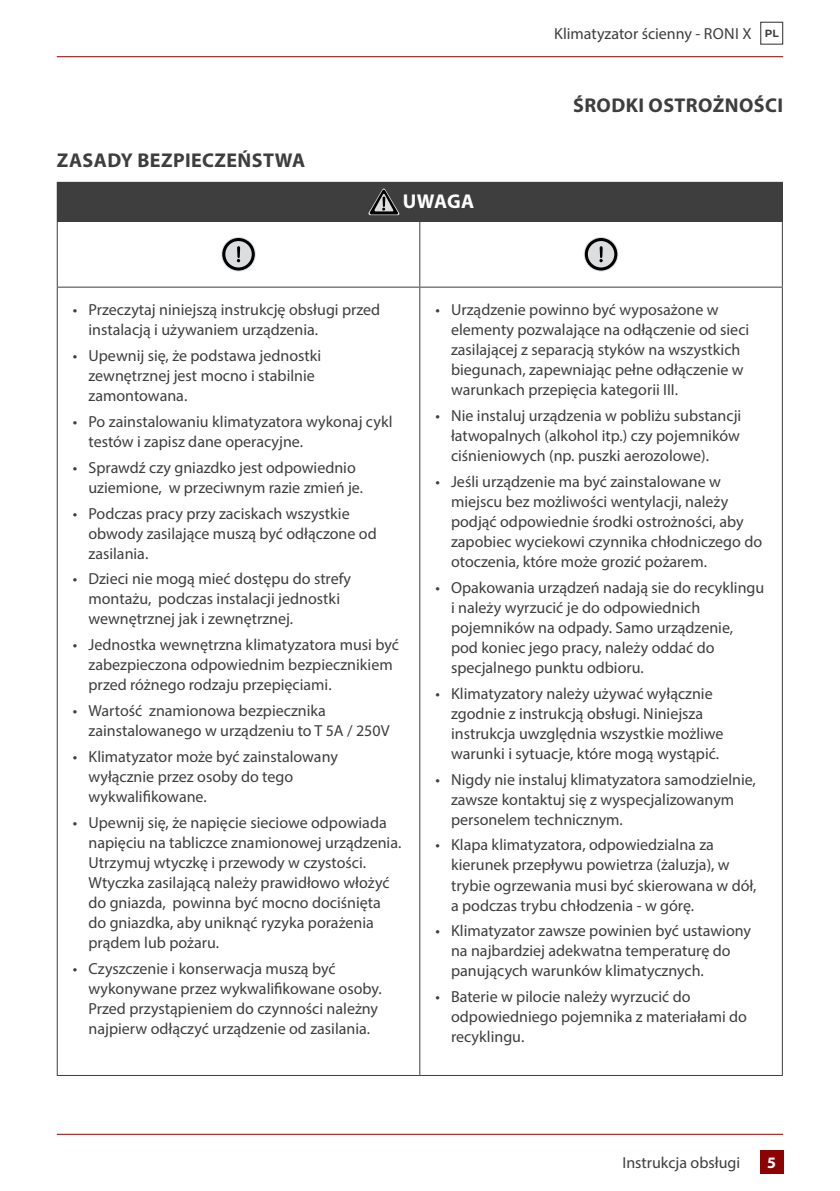
<style>
.page{position:relative;width:840px;height:1191px;background:#fff}
.page>*{position:absolute;margin:0;border:0;box-sizing:border-box;transform-origin:0 0}
.t1{font:700 20px "Myriad Pro";letter-spacing:.02em;color:#3e3e3f}
.t2{font:700 20px "Myriad Pro";letter-spacing:.005em;color:#fff}
.t3{font:16px/20px "Myriad Pro";color:#3e3e3f}
.t4{font:700 16px "Myriad Pro";color:#fff}
.s1{font-family:"Montserrat";font-weight:700;font-size:10.4px}
</style>
<div class="page">
<div style="left:759px;top:1151px;width:23px;height:23px;background:#8d0203"></div>
<hr style="left:57px;top:1133px;width:725px;height:1px;background:#8d0203">
<hr style="left:57px;top:56px;width:725px;height:1px;background:#8d0203">
<div style="left:759px;top:22px;width:23px;height:23px;border:1px solid #3e3e3f"></div>
<div style="left:57px;top:182px;width:724px;height:39px;background:#3e3e3f"></div>
<hr style="left:419px;top:182px;width:363px;height:1px;background:#3e3e3f">
<hr style="left:781px;top:183px;width:1px;height:38px;background:#3e3e3f">
<hr style="left:57px;top:221px;width:362px;height:1px;background:#3e3e3f">
<hr style="left:57px;top:222px;width:1px;height:65px;background:#3e3e3f">
<hr style="left:419px;top:221px;width:363px;height:1px;background:#3e3e3f">
<hr style="left:419px;top:222px;width:1px;height:65px;background:#3e3e3f">
<hr style="left:781px;top:222px;width:1px;height:65px;background:#3e3e3f">
<hr style="left:57px;top:287px;width:362px;height:1px;background:#3e3e3f">
<hr style="left:57px;top:288px;width:1px;height:787px;background:#3e3e3f">
<hr style="left:419px;top:287px;width:363px;height:1px;background:#3e3e3f">
<hr style="left:419px;top:288px;width:1px;height:787px;background:#3e3e3f">
<hr style="left:781px;top:288px;width:1px;height:787px;background:#3e3e3f">
<hr style="left:57px;top:1075px;width:362px;height:1px;background:#3e3e3f">
<hr style="left:419px;top:1075px;width:363px;height:1px;background:#3e3e3f">
<svg style="left:368px;top:188px;width:31px;height:27px"></svg>
<svg style="left:221px;top:237px;width:35px;height:34px"></svg>
<svg style="left:222px;top:238px;width:33px;height:32px"></svg>
<div style="left:225px;top:241px;width:26px;height:26px;background:#dcdddf;border-radius:50%"></div>
<svg style="left:237px;top:246px;width:3px;height:16px"></svg>
<svg style="left:583px;top:237px;width:35px;height:34px"></svg>
<svg style="left:584px;top:238px;width:33px;height:32px"></svg>
<div style="left:587px;top:241px;width:27px;height:26px;background:#dcdddf;border-radius:50%"></div>
<svg style="left:599px;top:246px;width:3px;height:16px"></svg>
<p class="t3" style="left:554px;top:24px;width:226px">Klimatyzator ścienny - RONI X <span class="s1">PL</span></p>
<p class="t1" style="left:57px;top:147px;width:249px">ZASADY BEZPIECZEŃSTWA</p>
<p class="t2" style="left:402px;top:188px;width:73px">UWAGA</p>
<p class="t1" style="left:573px;top:92px;width:211px">ŚRODKI OSTROŻNOŚCI</p>
<p class="t3" style="left:88px;top:299px;width:293px;text-indent:-16px">• Przeczytaj niniejszą instrukcję obsługi przed instalacją i używaniem urządzenia.</p>
<p class="t3" style="left:88px;top:345px;width:234px;text-indent:-16px">• Upewnij się, że podstawa jednostki zewnętrznej jest mocno i stabilnie zamontowana.</p>
<p class="t3" style="left:88px;top:411px;width:305px;text-indent:-16px">• Po zainstalowaniu klimatyzatora wykonaj cykl testów i zapisz dane operacyjne.</p>
<p class="t3" style="left:88px;top:457px;width:276px;text-indent:-16px">• Sprawdź czy gniazdko jest odpowiednio uziemione, w przeciwnym razie zmień je.</p>
<p class="t3" style="left:88px;top:503px;width:289px;text-indent:-16px">• Podczas pracy przy zaciskach wszystkie obwody zasilające muszą być odłączone od zasilania.</p>
<p class="t3" style="left:88px;top:569px;width:264px;text-indent:-16px">• Dzieci nie mogą mieć dostępu do strefy montażu, podczas instalacji jednostki wewnętrznej jak i zewnętrznej.</p>
<p class="t3" style="left:88px;top:635px;width:312px;text-indent:-16px">• Jednostka wewnętrzna klimatyzatora musi być zabezpieczona odpowiednim bezpiecznikiem przed różnego rodzaju przepięciami.</p>
<p class="t3" style="left:88px;top:700px;width:302px;text-indent:-16px">• Wartość znamionowa bezpiecznika zainstalowanego w urządzeniu to T 5A / 250V</p>
<p class="t3" style="left:88px;top:746px;width:251px;text-indent:-16px">• Klimatyzator może być zainstalowany wyłącznie przez osoby do tego wykwalifikowane.</p>
<p class="t3" style="left:88px;top:812px;width:314px;text-indent:-16px">• Upewnij się, że napięcie sieciowe odpowiada napięciu na tabliczce znamionowej urządzenia.<br>Utrzymuj wtyczkę i przewody w czystości.<br>Wtyczka zasilającą należy prawidłowo włożyć do gniazda, powinna być mocno dociśnięta do gniazdka, aby uniknąć ryzyka porażenia prądem lub pożaru.</p>
<p class="t3" style="left:88px;top:958px;width:294px;text-indent:-16px">• Czyszczenie i konserwacja muszą być wykonywane przez wykwalifikowane osoby.<br>Przed przystąpieniem do czynności należny najpierw odłączyć urządzenie od zasilania.</p>
<p class="t3" style="left:451px;top:299px;width:299px;text-indent:-16px">• Urządzenie powinno być wyposażone w elementy pozwalające na odłączenie od sieci zasilającej z separacją styków na wszystkich biegunach, zapewniając pełne odłączenie w warunkach przepięcia kategorii III.</p>
<p class="t3" style="left:451px;top:405px;width:291px;text-align:justify;text-indent:-16px">• Nie instaluj urządzenia w pobliżu substancji łatwopalnych (alkohol itp.) czy pojemników ciśnieniowych (np. puszki aerozolowe).</p>
<p class="t3" style="left:451px;top:471px;width:312px;text-indent:-16px">• Jeśli urządzenie ma być zainstalowane w miejscu bez możliwości wentylacji, należy podjąć odpowiednie środki ostrożności, aby zapobiec wyciekowi czynnika chłodniczego do otoczenia, które może grozić pożarem.</p>
<p class="t3" style="left:451px;top:577px;width:314px;text-indent:-16px">• Opakowania urządzeń nadają sie do recyklingu i należy wyrzucić je do odpowiednich pojemników na odpady. Samo urządzenie,<br>pod koniec jego pracy, należy oddać do specjalnego punktu odbioru.</p>
<p class="t3" style="left:451px;top:683px;width:274px;text-indent:-16px">• Klimatyzatory należy używać wyłącznie zgodnie z instrukcją obsługi. Niniejsza instrukcja uwzględnia wszystkie możliwe warunki i sytuacje, które mogą wystąpić.</p>
<p class="t3" style="left:451px;top:769px;width:306px;text-indent:-16px">• Nigdy nie instaluj klimatyzatora samodzielnie, zawsze kontaktuj się z wyspecjalizowanym personelem technicznym.</p>
<p class="t3" style="left:451px;top:835px;width:307px;text-indent:-16px">• Klapa klimatyzatora, odpowiedzialna za kierunek przepływu powietrza (żaluzja), w trybie ogrzewania musi być skierowana w dół, a podczas trybu chłodzenia - w górę.</p>
<p class="t3" style="left:451px;top:920px;width:301px;text-indent:-16px">• Klimatyzator zawsze powinien być ustawiony na najbardziej adekwatna temperaturę do panujących warunków klimatycznych.</p>
<p class="t3" style="left:451px;top:986px;width:297px;text-indent:-16px">• Baterie w pilocie należy wyrzucić do odpowiedniego pojemnika z materiałami do recyklingu.</p>
<p class="t3" style="left:622px;top:1152px;width:119px">Instrukcja obsługi</p>
<p class="t4" style="left:766px;top:1152px;width:10px">5</p>
</div>
